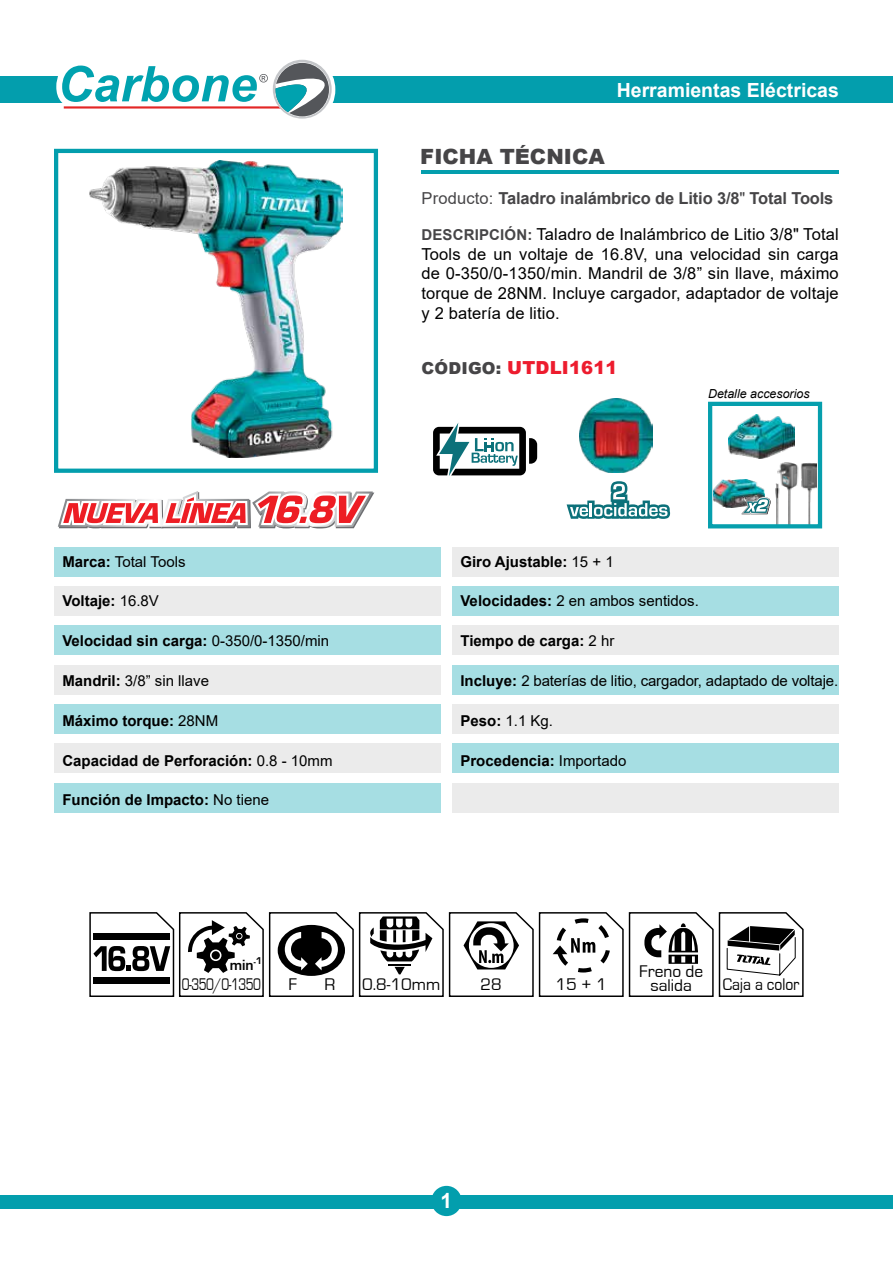
<style>
.page{position:relative;width:893px;height:1263px;background:#fff}
.page>*{position:absolute;margin:0;border:0;box-sizing:border-box;transform-origin:0 0}
.t1{font:900 21px "Arial";color:#464547}
.t2{font:700 21px "Arial";color:#fff}
.t3{font:700 19.5px "Arial";color:#fff}
.t4{font:900 18px "Arial";letter-spacing:.01em;color:#ed1c2e}
.t5{font:17.4px/14px "Eurostile";color:#000;text-align:center}
.t6{font:17.4px "Eurostile";color:#000;scale:.73 1}
.t7{font:17.4px "Eurostile";color:#000;scale:.9 1}
.t8{font:16.5px/19.8px "Arial";letter-spacing:.01em;color:#000;text-align:justify}
.t9{font:700 16.5px "Arial";letter-spacing:-.01em;color:#464547}
.t10{font:700 15.15px "Eurostile";color:#000}
.t11{font:700 15px "Arial";color:#000}
.t12{font:15px "Arial";letter-spacing:-.01em;color:#000}
.t13{font:italic 12.45px "Arial";color:#000}
.s1{font-weight:400}
.s2{font-weight:700;font-size:15px;color:#464547}
.s3{font-size:16.5px;color:#464547}
.s4{font-weight:700}
</style>
<div class="page">
<div style="left:0;top:77px;width:62px;height:26px;background:#039ead"></div>
<div style="left:303px;top:77px;width:590px;height:26px;background:#039ead"></div>
<div style="left:264px;top:54px;width:71px;height:71px;border:12px solid #fff;border-radius:50%"></div>
<svg style="left:273px;top:60px;width:59px;height:59px"></svg>
<svg style="left:47px;top:54px;width:282px;height:63px"></svg>
<hr style="left:421px;top:171px;width:418px;height:3px;background:#039ead">
<div style="left:0;top:1195px;width:893px;height:14px;background:#039ead"></div>
<div style="left:431px;top:1186px;width:31px;height:30px;background:#039ead;border-radius:50%"></div>
<div style="left:54px;top:547px;width:387px;height:30px;background:#a6dee3"></div>
<div style="left:54px;top:704px;width:387px;height:30px;background:#a6dee3"></div>
<div style="left:452px;top:547px;width:387px;height:30px;background:#ebebeb"></div>
<div style="left:452px;top:704px;width:387px;height:30px;background:#ebebeb"></div>
<div style="left:54px;top:586px;width:387px;height:30px;background:#ebebeb"></div>
<div style="left:54px;top:665px;width:387px;height:29px;background:#ebebeb"></div>
<div style="left:54px;top:743px;width:387px;height:30px;background:#ebebeb"></div>
<div style="left:452px;top:586px;width:387px;height:30px;background:#a6dee3"></div>
<div style="left:452px;top:665px;width:387px;height:29px;background:#a6dee3"></div>
<div style="left:452px;top:743px;width:387px;height:30px;background:#a6dee3"></div>
<div style="left:54px;top:626px;width:387px;height:29px;background:#a6dee3"></div>
<div style="left:452px;top:626px;width:387px;height:29px;background:#ebebeb"></div>
<div style="left:54px;top:783px;width:387px;height:29px;background:#a6dee3"></div>
<div style="left:452px;top:783px;width:387px;height:29px;background:#ebebeb"></div>
<img style="left:776px;top:463px;width:41px;height:60px">
<div style="left:54px;top:149px;width:324px;height:324px;border:4px solid #039ead"></div>
<img style="left:728px;top:414px;width:66px;height:44px">
<div style="left:708px;top:402px;width:114px;height:126px;border:4px solid #069fad"></div>
<svg style="left:58px;top:491px;width:316px;height:37px"></svg>
<img style="left:579px;top:399px;width:74px;height:73px">
<svg style="left:567px;top:481px;width:103px;height:38px"></svg>
<img style="left:714px;top:479px;width:50px;height:28px">
<svg style="left:433px;top:422px;width:104px;height:54px"></svg>
<svg style="left:741px;top:497px;width:30px;height:17px"></svg>
<svg style="left:89px;top:912px;width:715px;height:85px"></svg>
<img style="left:90px;top:160px;width:252px;height:297px">
<p class="t3" style="left:617px;top:76px;width:224px">Herramientas Eléctricas</p>
<p class="t1" style="left:420px;top:141px;width:186px">FICHA TÉCNICA</p>
<p class="t9" style="left:421px;top:187px;width:413px"><span class="s1">Producto:</span> Taladro inalámbrico de Litio 3/8<span class="s1">"</span> Total Tools</p>
<p class="t8" style="left:421px;top:224px;width:419px"><span class="s2">DESCRIPCIÓN:</span> Taladro de Inalámbrico de Litio 3/8" Total Tools de un voltaje de 16.8V, una velocidad sin carga de 0-350/0-1350/min. Mandril de 3/8” sin llave, máximo torque de 28NM. Incluye cargador, adaptador de voltaje y 2 batería de litio.</p>
<p class="t4" style="left:421px;top:355px;width:198px"><span class="s3">CÓDIGO:</span> UTDLI1611</p>
<p class="t13" style="left:708px;top:386px;width:103px">Detalle accesorios</p>
<p class="t12" style="left:62px;top:551px;width:125px"><span class="s4">Marca:</span> Total Tools</p>
<p class="t11" style="left:62px;top:591px;width:98px">Voltaje: <span class="s1">16.8V</span></p>
<p class="t11" style="left:62px;top:630px;width:268px">Velocidad sin carga: <span class="s1">0-350/0-1350/min</span></p>
<p class="t12" style="left:62px;top:670px;width:148px"><span class="s4">Mandril:</span> 3/8” sin llave</p>
<p class="t11" style="left:62px;top:710px;width:157px">Máximo torque: <span class="s1">28NM</span></p>
<p class="t11" style="left:62px;top:750px;width:272px">Capacidad de Perforación: <span class="s1">0.8 - 10mm</span></p>
<p class="t11" style="left:62px;top:789px;width:208px">Función de Impacto: <span class="s1">No tiene</span></p>
<p class="t11" style="left:460px;top:551px;width:155px">Giro Ajustable: <span class="s1">15 + 1</span></p>
<p class="t12" style="left:460px;top:591px;width:240px"><span class="s4">Velocidades:</span> 2 en ambos sentidos.</p>
<p class="t11" style="left:460px;top:630px;width:155px">Tiempo de carga: <span class="s1">2 hr</span></p>
<p class="t12" style="left:460px;top:670px;width:379px"><span class="s4">Incluye:</span> 2 baterías de litio, cargador, adaptado de voltaje.</p>
<p class="t12" style="left:460px;top:710px;width:94px"><span class="s4">Peso:</span> 1.1 Kg.</p>
<p class="t11" style="left:460px;top:750px;width:167px">Procedencia: <span class="s1">Importado</span></p>
<p class="t10" style="left:230px;top:956px;width:34px">min<sup>-</sup><sup>1</sup></p>
<p class="t6" style="left:182px;top:975px;width:110px">0-350/0-1350</p>
<p class="t5" style="left:289px;top:978px;width:10px">F</p>
<p class="t5" style="left:324px;top:978px;width:12px">R</p>
<p class="t5" style="left:362px;top:978px;width:80px">0.8-10mm</p>
<p class="t5" style="left:481px;top:978px;width:23px">28</p>
<p class="t5" style="left:556px;top:978px;width:53px">15 + 1</p>
<p class="t5" style="left:639px;top:965px;width:65px">Freno de salida</p>
<p class="t7" style="left:723px;top:975px;width:87px">Caja a color</p>
<p class="t2" style="left:441px;top:1186px;width:13px">1</p>
</div>
